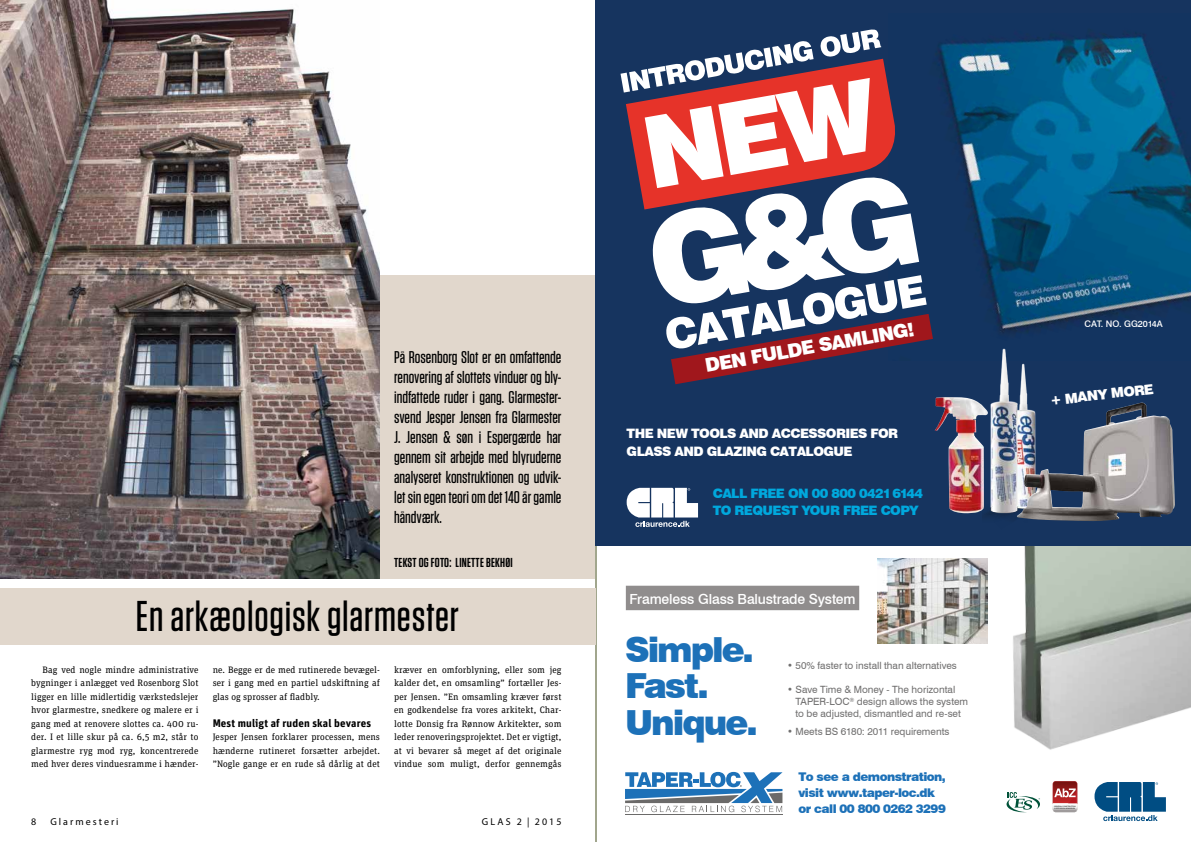
<style>
.page{position:relative;width:1191px;height:842px;background:#fff}
.page>*{position:absolute;margin:0;border:0;box-sizing:border-box;transform-origin:0 0}
.t1{font:500 43px "Tungsten";letter-spacing:.02em;color:#000}
.t2{font:900 34.6px/36.5px "Swiss 721 BT";letter-spacing:-.06em;color:#1d71b8}
.t3{font:900 19px "Swiss 721 BT";color:#fff}
.t4{font:500 17px/20px "Tungsten";color:#000;text-align:justify}
.t5{font:500 13.9px "Swiss 721 BT";letter-spacing:-.01em;color:#fff}
.t6{font:900 13.9px "Swiss 721 BT";color:#fff}
.t7{font:900 13px/17.4px "Swiss 721 BT";letter-spacing:-.045em;color:#fff}
.t8{font:900 13px/17px "Swiss 721 BT";letter-spacing:-.045em;color:#00a8dd}
.t9{font:600 13px "Tungsten";letter-spacing:.02em;color:#000}
.t10{font:900 12px/16px "Swiss 721 BT";letter-spacing:-.045em;color:#1d71b8}
.t11{font:700 11px "Unit Pro";letter-spacing:.01em;color:#000}
.t12{font:10px/12px "Swiss 721 BT";color:#706f6f}
.t13{font:10px "Myriad Pro";letter-spacing:.2em;color:#000}
.t14{font:9.3px/13.5px "Unit Slab Pro";letter-spacing:.01em;color:#000;text-align:justify}
.t15{font:500 9px "Swiss 721 BT";color:#fff}
.t16{font:700 1.7px/2px "Swiss 721 BT";letter-spacing:-.025em;color:#3c3c3b}
</style>
<div class="page">
<div style="left:380px;top:275px;width:215px;height:303px;background:#e1d7cc"></div>
<img style="left:0;top:0;width:380px;height:578px">
<img style="left:1004px;top:545px;width:187px;height:205px">
<div style="left:595px;top:0;width:596px;height:545px;background:#16345f"></div>
<img style="left:935px;top:33px;width:256px;height:301px">
<svg style="left:620px;top:29px;width:313px;height:355px"></svg>
<img style="left:934px;top:397px;width:48px;height:116px">
<img style="left:982px;top:348px;width:45px;height:169px">
<img style="left:1016px;top:403px;width:159px;height:118px">
<svg style="left:626px;top:488px;width:72px;height:39px"></svg>
<img style="left:877px;top:558px;width:111px;height:85px">
<hr style="left:625px;top:814px;width:157px;height:1px;background:#6b6a69">
<svg style="left:625px;top:772px;width:157px;height:40px"></svg>
<div style="left:626px;top:586px;width:233px;height:24px;background:#908d8d"></div>
<svg style="left:1052px;top:781px;width:25px;height:31px"></svg>
<svg style="left:1006px;top:792px;width:34px;height:20px"></svg>
<svg style="left:1094px;top:782px;width:71px;height:39px"></svg>
<div style="left:0;top:588px;width:595px;height:57px;background:#e1d7cc"></div>
<p class="t4" style="left:394px;top:347px;width:169px">På Rosenborg Slot er en omfattende renovering af slottets vinduer og bly&shy;indfattede ruder i gang. Glarmester&shy;svend Jesper Jensen fra Glarmester J. Jensen &amp; søn i Espergærde har gennem sit arbejde med blyruderne analyseret konstruktionen og udvik&shy;let sin egen teori om det 140 år gamle håndværk.</p>
<h3 class="t9" style="left:394px;top:555px;width:120px">TEKST OG FOTO: LINETTE BEKHØI</h3>
<h1 class="t1" style="left:136px;top:594px;width:324px">En arkæologisk glarmester</h1>
<p class="t14" style="left:31px;top:662px;width:169px;text-indent:11px">Bag ved nogle mindre administrative bygninger i anlægget ved Rosenborg Slot ligger en lille midlertidig værkstedslejer hvor glarmestre, snedkere og malere er i gang med at renovere slottes ca. 400 ru&shy;der. I et lille skur på ca. 6,5 m2, står to glarmestre ryg mod ryg, koncentrerede med hver deres vinduesramme i hænder-</p>
<p class="t14" style="left:213px;top:662px;width:169px">ne. Begge er de med rutinerede bevægel&shy;ser i gang med en partiel udskiftning af glas og sprosser af fladbly.</p>
<p class="t11" style="left:213px;top:716px;width:160px">Mest muligt af ruden skal bevares</p>
<p class="t14" style="left:213px;top:730px;width:169px">Jesper Jensen forklarer processen, mens hænderne rutineret forsætter arbejdet. ”Nogle gange er en rude så dårlig at det</p>
<p class="t14" style="left:394px;top:662px;width:169px">kræver en omforblyning, eller som jeg kalder det, en omsamling” fortæller Jes&shy;per Jensen. ”En omsamling kræver først en godkendelse fra vores arkitekt, Char&shy;lotte Donsig fra Rønnow Arkitekter, som leder renoveringsprojektet. Det er vigtigt, at vi bevarer så meget af det originale vindue som muligt, derfor gennemgås</p>
<p class="t13" style="left:31px;top:815px;width:7px">8</p>
<p class="t13" style="left:50px;top:815px;width:61px">Arkitektur</p>
<p class="t13" style="left:482px;top:815px;width:81px">GLAS 2 | 2015</p>
<p class="t13" style="left:50px;top:815px;width:70px">Glarmesteri</p>
<h3 class="t3" style="left:703px;top:354px;width:214px;rotate:-10deg">DEN FULDE SAMLING!</h3>
<h3 class="t7" style="left:626px;top:425px;width:273px">THE NEW TOOLS AND ACCESSORIES FOR<br>GLASS AND GLAZING CATALOGUE</h3>
<h3 class="t8" style="left:712px;top:484px;width:212px">CALL FREE ON 00 800 0421 6144<br>TO REQUEST YOUR FREE COPY</h3>
<h3 class="t5" style="left:629px;top:591px;width:227px">Frameless Glass Balustrade System</h3>
<h2 class="t2" style="left:625px;top:631px;width:134px">Simple.<br>Fast.<br>Unique.</h2>
<p class="t12" style="left:787px;top:659px;width:171px">• 50% faster to install than alternatives</p>
<p class="t12" style="left:795px;top:684px;width:174px;text-indent:-8px">• Save Time &amp; Money - The horizontal<br>TAPER-LOC<sup>®</sup> design allows the system to be adjusted, dismantled and re-set</p>
<p class="t12" style="left:787px;top:725px;width:164px">• Meets BS 6180: 2011 requirements</p>
<p class="t10" style="left:798px;top:769px;width:149px">To see a demonstration, visit www.taper-loc.dk or call 00 800 0262 3299</p>
<p class="t15" style="left:1084px;top:318px;width:80px">CAT. NO. GG2014A</p>
<h3 class="t6" style="left:1049px;top:392px;width:106px;rotate:-7deg">+ MANY MORE</h3>
<p class="t16" style="left:1054px;top:805px;width:23px">GENERAL CONSTRUCTION<br>SUPERVISION ADMISSION</p>
</div>
